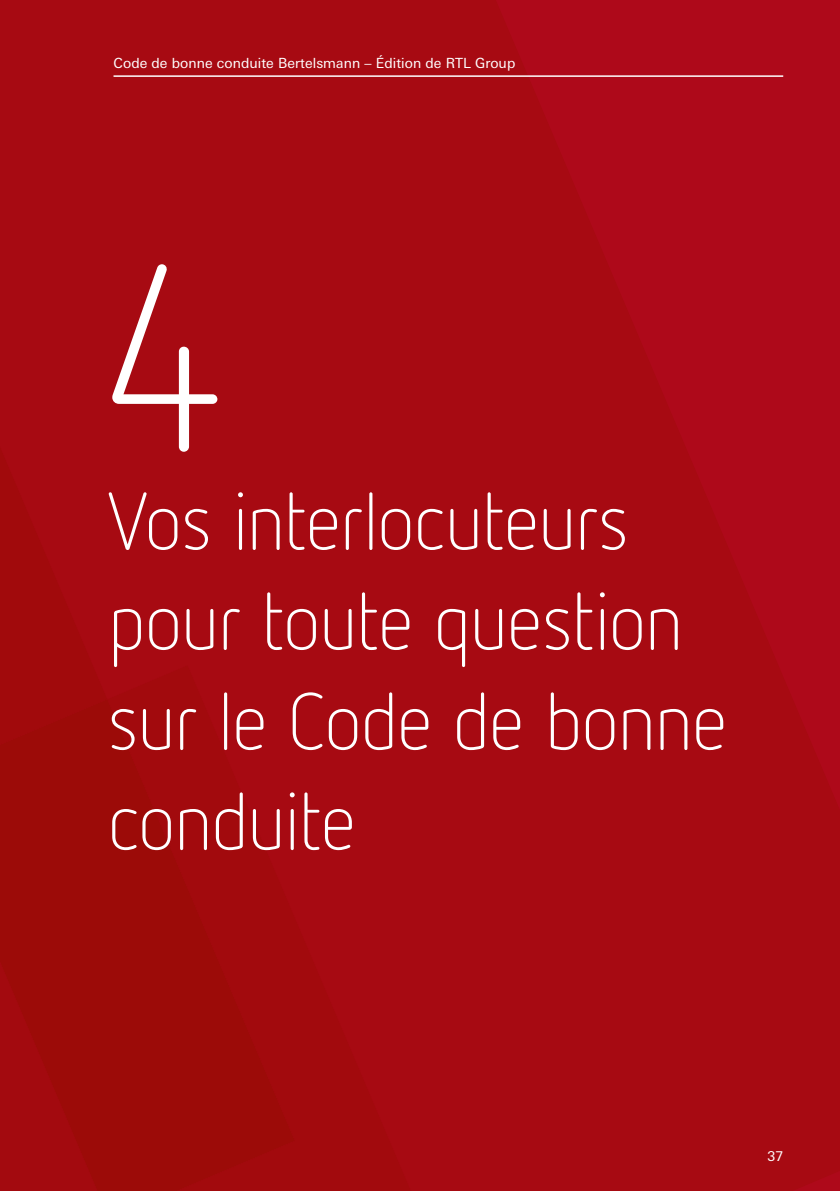
<style>
.page{position:relative;width:840px;height:1191px;background:#fff}
.page>*{position:absolute;margin:0;border:0;box-sizing:border-box;transform-origin:0 0}
.t1{font:300 260px "Netto OT";color:#fff}
.t2{font:300 80px/100px "Netto OT";letter-spacing:-.02em;color:#fff}
.t3{font:14px "LT Univers Basic";letter-spacing:.005em;color:#fff}
.t4{font:13.6px "LT Univers Basic";color:#fff}
</style>
<div class="page">
<div style="left:0;top:0;width:839px;height:1191px;background:#a70a12"></div>
<div style="left:0;top:446px;width:107px;height:253px;background:#a50a10"></div>
<div style="left:107px;top:665px;width:304px;height:526px;background:#a70a12"></div>
<svg style="left:0;top:699px;width:295px;height:492px;fill:#9c0b08"></svg>
<hr style="left:113px;top:75px;width:669px;height:2px;background:#fff">
<p class="t3" style="left:113px;top:55px;width:403px">Code de bonne conduite Bertelsmann – Édition de RTL Group</p>
<h1 class="t1" style="left:105px;top:200px;width:115px">4</h1>
<p class="t2" style="left:108px;top:470px;width:621px">Vos interlocuteurs pour toute question sur le Code de bonne conduite</p>
<p class="t4" style="left:767px;top:1148px;width:17px">37</p>
</div>
